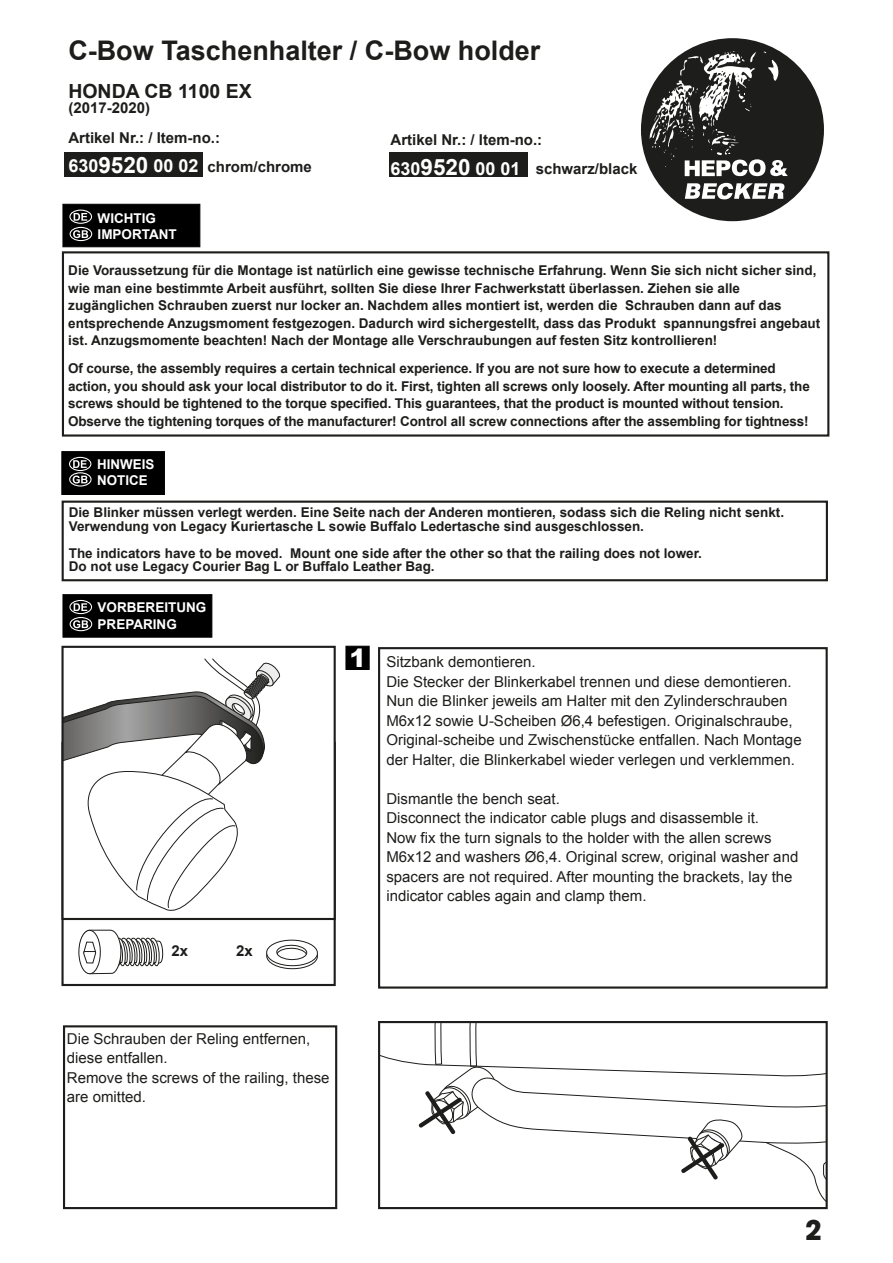
<style>
.page{position:relative;width:893px;height:1263px;background:#fff}
.page>*{position:absolute;margin:0;border:0;box-sizing:border-box;transform-origin:0 0}
.t1{font:700 27px "Arial";color:#1d1d1b}
.t2{font:700 27px "Avant Garde";color:#1d1d1b}
.t3{font:900 25.2px "Arial";color:#fff}
.t4{font:700 19.5px "Arial";color:#1d1d1b}
.t5{font:15px/19.5px "Arial";color:#1d1d1b}
.t6{font:700 15px/29.7px "Arial";color:#1d1d1b}
.t7{font:700 13.5px/17.5px "Arial";color:#1d1d1b}
.t8{font:700 13.5px/16.2px "Arial";color:#fff}
.s1{font-size:18px;color:#fff}
.s2{font-size:22.5px;color:#fff}
</style>
<div class="page">
<div style="left:641px;top:38px;width:183px;height:183px;background:#1d1d1b;border-radius:50%"></div>
<svg style="left:685px;top:183px;width:100px;height:16px"></svg>
<svg style="left:649px;top:51px;width:139px;height:125px"></svg>
<svg style="left:64px;top:658px;width:217px;height:253px"></svg>
<div style="left:61px;top:646px;width:275px;height:274px;border:2px solid #1d1d1b"></div>
<div style="left:62px;top:251px;width:767px;height:186px;border:2px solid #1d1d1b"></div>
<div style="left:62px;top:501px;width:766px;height:80px;border:2px solid #1d1d1b"></div>
<div style="left:378px;top:647px;width:450px;height:341px;border:2px solid #1d1d1b"></div>
<svg style="left:266px;top:939px;width:52px;height:31px"></svg>
<svg style="left:78px;top:929px;width:86px;height:46px"></svg>
<div style="left:346px;top:646px;width:23px;height:24px;background:#000;border:1px solid #000"></div>
<svg style="left:381px;top:1024px;width:444px;height:177px"></svg>
<div style="left:378px;top:1021px;width:450px;height:188px;border:2px solid #1d1d1b"></div>
<div style="left:63px;top:1025px;width:274px;height:184px;border:2px solid #1d1d1b"></div>
<div style="left:389px;top:152px;width:138px;height:25px;background:#1d1d1b"></div>
<div style="left:64px;top:152px;width:138px;height:25px;background:#1d1d1b"></div>
<div style="left:63px;top:204px;width:137px;height:43px;background:#000;border:1px solid #000"></div>
<svg style="left:74px;top:213px;width:13px;height:8px"></svg>
<div style="left:69px;top:210px;width:23px;height:14px;border:1px solid #fff;border-radius:50%"></div>
<svg style="left:73px;top:230px;width:15px;height:8px"></svg>
<div style="left:70px;top:227px;width:22px;height:14px;border:1px solid #fff;border-radius:50%"></div>
<div style="left:63px;top:594px;width:149px;height:43px;background:#000;border:1px solid #000"></div>
<svg style="left:74px;top:603px;width:13px;height:8px"></svg>
<div style="left:69px;top:600px;width:23px;height:14px;border:1px solid #fff;border-radius:50%"></div>
<svg style="left:73px;top:620px;width:15px;height:8px"></svg>
<div style="left:70px;top:617px;width:22px;height:14px;border:1px solid #fff;border-radius:50%"></div>
<div style="left:62px;top:451px;width:103px;height:44px;background:#000;border:1px solid #000"></div>
<svg style="left:73px;top:460px;width:14px;height:8px"></svg>
<div style="left:69px;top:457px;width:22px;height:14px;border:1px solid #fff;border-radius:50%"></div>
<svg style="left:73px;top:475px;width:15px;height:8px"></svg>
<div style="left:69px;top:472px;width:23px;height:14px;border:1px solid #fff;border-radius:50%"></div>
<h1 class="t1" style="left:68px;top:33px;width:474px">C-Bow Taschenhalter / C-Bow holder</h1>
<h3 class="t4" style="left:68px;top:79px;width:185px">HONDA CB 1100 EX</h3>
<p class="t6" style="left:68px;top:93px;width:245px">(2017-2020)<br>Artikel Nr.: / Item-no.:<br><span class="s1">630</span><span class="s2">9520</span> <span class="s1">00 02</span> chrom/chrome</p>
<p class="t6" style="left:390px;top:126px;width:248px;line-height:29.2px">Artikel Nr.: / Item-no.:<br><span class="s1">630</span><span class="s2">9520</span> <span class="s1">00 01</span> schwarz/black</p>
<p class="t8" style="left:98px;top:210px;width:81px">WICHTIG<br>IMPORTANT</p>
<p class="t7" style="left:68px;top:262px;width:753px">Die Voraussetzung für die Montage ist natürlich eine gewisse technische Erfahrung. Wenn Sie sich nicht sicher sind, wie man eine bestimmte Arbeit ausführt, sollten Sie diese Ihrer Fachwerkstatt überlassen. Ziehen sie alle zugänglichen Schrauben zuerst nur locker an. Nachdem alles montiert ist, werden die Schrauben dann auf das entsprechende Anzugsmoment festgezogen. Dadurch wird sichergestellt, dass das Produkt spannungsfrei angebaut ist. Anzugsmomente beachten! Nach der Montage alle Verschraubungen auf festen Sitz kontrollieren!</p>
<p class="t7" style="left:68px;top:360px;width:743px">Of course, the assembly requires a certain technical experience. If you are not sure how to execute a determined action, you should ask your local distributor to do it. First, tighten all screws only loosely. After mounting all parts, the screws should be tightened to the torque specified. This guarantees, that the product is mounted without tension.<br>Observe the tightening torques of the manufacturer! Control all screw connections after the assembling for tightness!</p>
<p class="t8" style="left:97px;top:456px;width:59px">HINWEIS<br>NOTICE</p>
<p class="t7" style="left:69px;top:506px;width:717px;line-height:13.5px">Die Blinker müssen verlegt werden. Eine Seite nach der Anderen montieren, sodass sich die Reling nicht senkt.<br>Verwendung von Legacy Kuriertasche L sowie Buffalo Ledertasche sind ausgeschlossen.</p>
<p class="t7" style="left:69px;top:547px;width:635px;line-height:13.5px">The indicators have to be moved. Mount one side after the other so that the railing does not lower.<br>Do not use Legacy Courier Bag L or Buffalo Leather Bag.</p>
<p class="t8" style="left:98px;top:600px;width:110px">VORBEREITUNG<br>PREPARING</p>
<p class="t6" style="left:171px;top:936px;width:18px">2x</p>
<p class="t6" style="left:236px;top:936px;width:18px">2x</p>
<h2 class="t3" style="left:350px;top:639px;width:18px">1</h2>
<p class="t5" style="left:386px;top:652px;width:417px">Sitzbank demontieren.<br>Die Stecker der Blinkerkabel trennen und diese demontieren.<br>Nun die Blinker jeweils am Halter mit den Zylinderschrauben M6x12 sowie U-Scheiben Ø6,4 befestigen. Originalschraube, Original-scheibe und Zwischenstücke entfallen. Nach Montage der Halter, die Blinkerkabel wieder verlegen und verklemmen.</p>
<p class="t5" style="left:386px;top:789px;width:413px">Dismantle the bench seat.<br>Disconnect the indicator cable plugs and disassemble it.<br>Now fix the turn signals to the holder with the allen screws M6x12 and washers Ø6,4. Original screw, original washer and spacers are not required. After mounting the brackets, lay the indicator cables again and clamp them.</p>
<p class="t5" style="left:67px;top:1029px;width:264px">Die Schrauben der Reling entfernen, diese entfallen.<br>Remove the screws of the railing, these are omitted.</p>
<h1 class="t2" style="left:805px;top:1212px;width:18px">2</h1>
</div>
